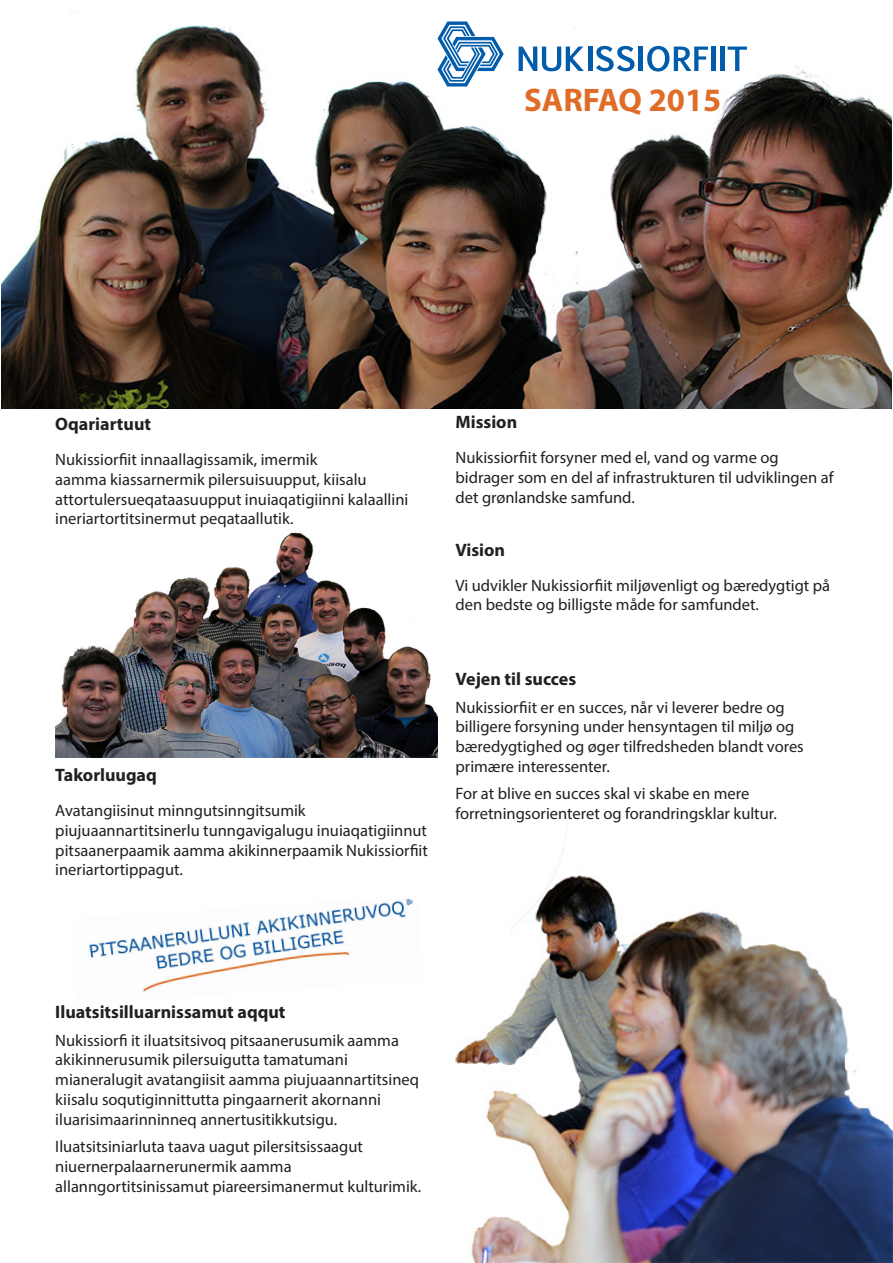
<style>
.page{position:relative;width:893px;height:1263px;background:#fff}
.page>*{position:absolute;margin:0;border:0;box-sizing:border-box;transform-origin:0 0}
.t1{font:700 32.7px "Myriad Pro";color:#df6d27}
.t2{font:700 18px "Myriad Pro";color:#231f20}
.t3{font:16.5px/19.8px "Myriad Pro";color:#231f20}
</style>
<div class="page">
<img style="left:2px;top:25px;width:889px;height:383px">
<svg style="left:437px;top:21px;width:67px;height:66px"></svg>
<svg style="left:519px;top:47px;width:65px;height:24px"></svg>
<hr style="left:588px;top:47px;width:4px;height:24px;background:#015dab">
<svg style="left:596px;top:46px;width:38px;height:25px"></svg>
<hr style="left:639px;top:47px;width:4px;height:24px;background:#015dab">
<svg style="left:647px;top:46px;width:61px;height:26px"></svg>
<div style="left:711px;top:47px;width:5px;height:24px;background:#015dab"></div>
<div style="left:720px;top:47px;width:5px;height:24px;background:#015dab"></div>
<svg style="left:728px;top:47px;width:19px;height:24px"></svg>
<img style="left:455px;top:867px;width:438px;height:396px">
<img style="left:89px;top:899px;width:324px;height:93px">
<img style="left:56px;top:532px;width:381px;height:226px">
<p class="t1" style="left:524px;top:79px;width:199px">SARFAQ 2015</p>
<p class="t2" style="left:55px;top:412px;width:97px">Oqariartuut</p>
<p class="t3" style="left:55px;top:449px;width:355px">Nukissiorfiit innaallagissamik, imermik<br>aamma kiassarnermik pilersuisuupput, kiisalu attortulersueqataasuupput inuiaqatigiinni kalaallini ineriartortitsinermut peqataallutik.</p>
<p class="t2" style="left:55px;top:763px;width:103px">Takorluugaq</p>
<p class="t3" style="left:55px;top:800px;width:374px">Avatangiisinut minngutsinngitsumik piujuaannartitsinerlu tunngavigalugu inuiaqatigiinnut pitsaanerpaamik aamma akikinnerpaamik Nukissiorfiit ineriartortippagut.</p>
<p class="t2" style="left:455px;top:411px;width:63px">Mission</p>
<p class="t3" style="left:455px;top:447px;width:379px">Nukissiorfiit forsyner med el, vand og varme og bidrager som en del af infrastrukturen til udviklingen af det grønlandske samfund.</p>
<p class="t2" style="left:455px;top:538px;width:51px">Vision</p>
<p class="t3" style="left:455px;top:575px;width:376px">Vi udvikler Nukissiorfiit miljøvenligt og bæredygtigt på den bedste og billigste måde for samfundet.</p>
<p class="t2" style="left:455px;top:667px;width:122px">Vejen til succes</p>
<p class="t3" style="left:455px;top:697px;width:350px">Nukissiorfiit er en succes, når vi leverer bedre og billigere forsyning under hensyntagen til miljø og bæredygtighed og øger tilfredsheden blandt vores primære interessenter.</p>
<p class="t3" style="left:455px;top:783px;width:323px">For at blive en succes skal vi skabe en mere forretningsorienteret og forandringsklar kultur.</p>
<p class="t2" style="left:55px;top:1000px;width:232px">Iluatsitsilluarnissamut aqqut</p>
<p class="t3" style="left:55px;top:1030px;width:365px">Nukissiorfi it iluatsitsivoq pitsaanerusumik aamma akikinnerusumik pilersuigutta tamatumani mianeralugit avatangiisit aamma piujuaannartitsineq kiisalu soqutiginnittutta pingaarnerit akornanni iluarisimaarinninneq annertusitikkutsigu.</p>
<p class="t3" style="left:55px;top:1136px;width:367px">Iluatsitsiniarluta taava uagut pilersitsissaagut niuernerpalaarnerunermik aamma allanngortitsinissamut piareersimanermut kulturimik.</p>
</div>
